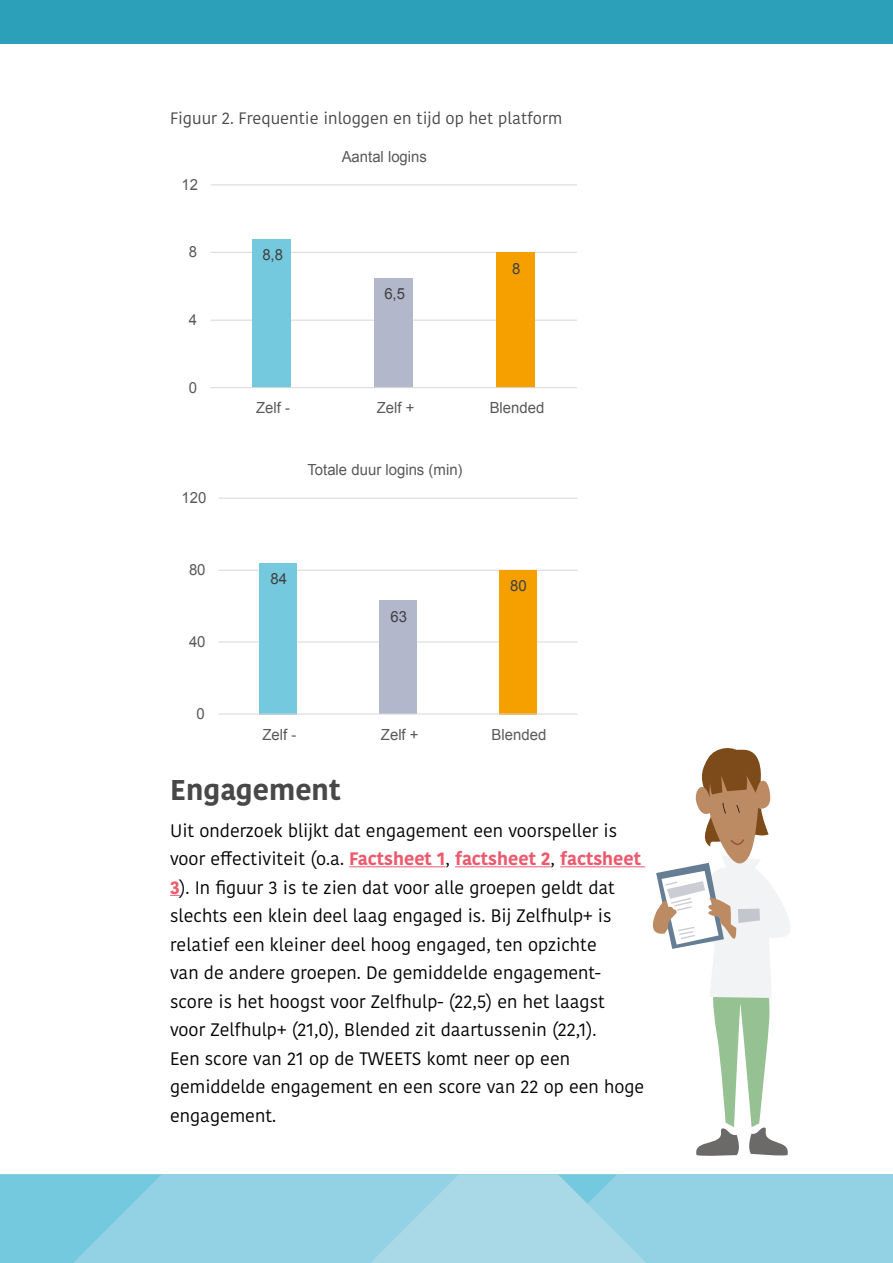
<style>
.page{position:relative;width:893px;height:1263px;background:#fff}
.page>*{position:absolute;margin:0;border:0;box-sizing:border-box;transform-origin:0 0}
.t1{font:700 28.5px "Kohinoor Devanagari";color:#484848}
.t2{font:18px/28.5px "Kohinoor Devanagari";color:#000}
.t3{font:16.5px "Kohinoor Devanagari";color:#484848}
.t4{font:15.3px "Arial";color:#595959}
.t5{font:15.3px "Arial";color:#404040}
.s1{font-weight:700;color:#eb5a6e}
</style>
<div class="page">
<svg style="left:645px;top:748px;width:145px;height:408px"></svg>
<div style="left:0;top:0;width:893px;height:44px;background:#2ca0b9"></div>
<div style="left:0;top:1175px;width:893px;height:88px;background:#92d2e4"></div>
<svg style="left:0;top:1175px;width:161px;height:88px"></svg>
<svg style="left:371px;top:1175px;width:275px;height:88px"></svg>
<hr style="left:211px;top:320px;width:366px;height:1px;background:#d9d9d9">
<hr style="left:211px;top:252px;width:366px;height:1px;background:#d9d9d9">
<hr style="left:211px;top:184px;width:366px;height:1px;background:#d9d9d9">
<div style="left:253px;top:239px;width:38px;height:149px;background:#75c9de"></div>
<div style="left:375px;top:278px;width:38px;height:110px;background:#b2b7cb"></div>
<div style="left:497px;top:253px;width:38px;height:135px;background:#f6a000"></div>
<hr style="left:211px;top:387px;width:366px;height:1px;background:#d9d9d9">
<hr style="left:219px;top:641px;width:359px;height:1px;background:#d9d9d9">
<hr style="left:219px;top:570px;width:359px;height:1px;background:#d9d9d9">
<hr style="left:219px;top:498px;width:359px;height:1px;background:#d9d9d9">
<div style="left:260px;top:563px;width:37px;height:151px;background:#75c9de"></div>
<div style="left:379px;top:601px;width:38px;height:113px;background:#b2b7cb"></div>
<div style="left:499px;top:570px;width:38px;height:144px;background:#f6a000"></div>
<hr style="left:219px;top:713px;width:359px;height:1px;background:#d9d9d9">
<hr style="left:349px;top:866px;width:96px;height:1px;background:#eb5a6e">
<hr style="left:455px;top:866px;width:96px;height:1px;background:#eb5a6e">
<hr style="left:560px;top:866px;width:85px;height:1px;background:#eb5a6e">
<p class="t3" style="left:170px;top:109px;width:394px">Figuur 2. Frequentie inloggen en tijd op het platform</p>
<p class="t4" style="left:181px;top:175px;width:18px">12</p>
<p class="t4" style="left:189px;top:242px;width:10px">8</p>
<p class="t4" style="left:189px;top:310px;width:10px">4</p>
<p class="t4" style="left:189px;top:377px;width:10px">0</p>
<p class="t4" style="left:182px;top:488px;width:26px">120</p>
<p class="t4" style="left:189px;top:560px;width:18px">80</p>
<p class="t4" style="left:189px;top:632px;width:18px">40</p>
<p class="t4" style="left:196px;top:704px;width:10px">0</p>
<p class="t5" style="left:262px;top:245px;width:22px">8,8</p>
<p class="t4" style="left:342px;top:147px;width:87px">Aantal logins</p>
<p class="t5" style="left:384px;top:283px;width:22px">6,5</p>
<p class="t5" style="left:512px;top:258px;width:10px">8</p>
<p class="t4" style="left:256px;top:398px;width:35px">Zelf -</p>
<p class="t4" style="left:377px;top:398px;width:39px">Zelf +</p>
<p class="t4" style="left:490px;top:398px;width:56px">Blended</p>
<p class="t4" style="left:307px;top:460px;width:157px">Totale duur logins (min)</p>
<p class="t5" style="left:271px;top:568px;width:18px">84</p>
<p class="t5" style="left:390px;top:606px;width:18px">63</p>
<p class="t5" style="left:510px;top:576px;width:18px">80</p>
<p class="t4" style="left:262px;top:724px;width:36px">Zelf -</p>
<p class="t4" style="left:381px;top:724px;width:39px">Zelf +</p>
<p class="t4" style="left:492px;top:724px;width:56px">Blended</p>
<h1 class="t1" style="left:170px;top:764px;width:172px">Engagement</h1>
<p class="t2" style="left:170px;top:816px;width:476px">Uit onderzoek blijkt dat engagement een voorspeller is voor effectiviteit (o.a. <span class="s1">Factsheet 1</span>, <span class="s1">factsheet 2</span>, <span class="s1">factsheet 3</span>). In figuur 3 is te zien dat voor alle groepen geldt dat slechts een klein deel laag engaged is. Bij Zelfhulp+ is relatief een kleiner deel hoog engaged, ten opzichte<br>van de andere groepen. De gemiddelde engagement&shy;score is het hoogst voor Zelfhulp- (22,5) en het laagst voor Zelfhulp+ (21,0), Blended zit daartussenin (22,1).<br>Een score van 21 op de TWEETS komt neer op een gemiddelde engagement en een score van 22 op een hoge engagement.</p>
</div>
